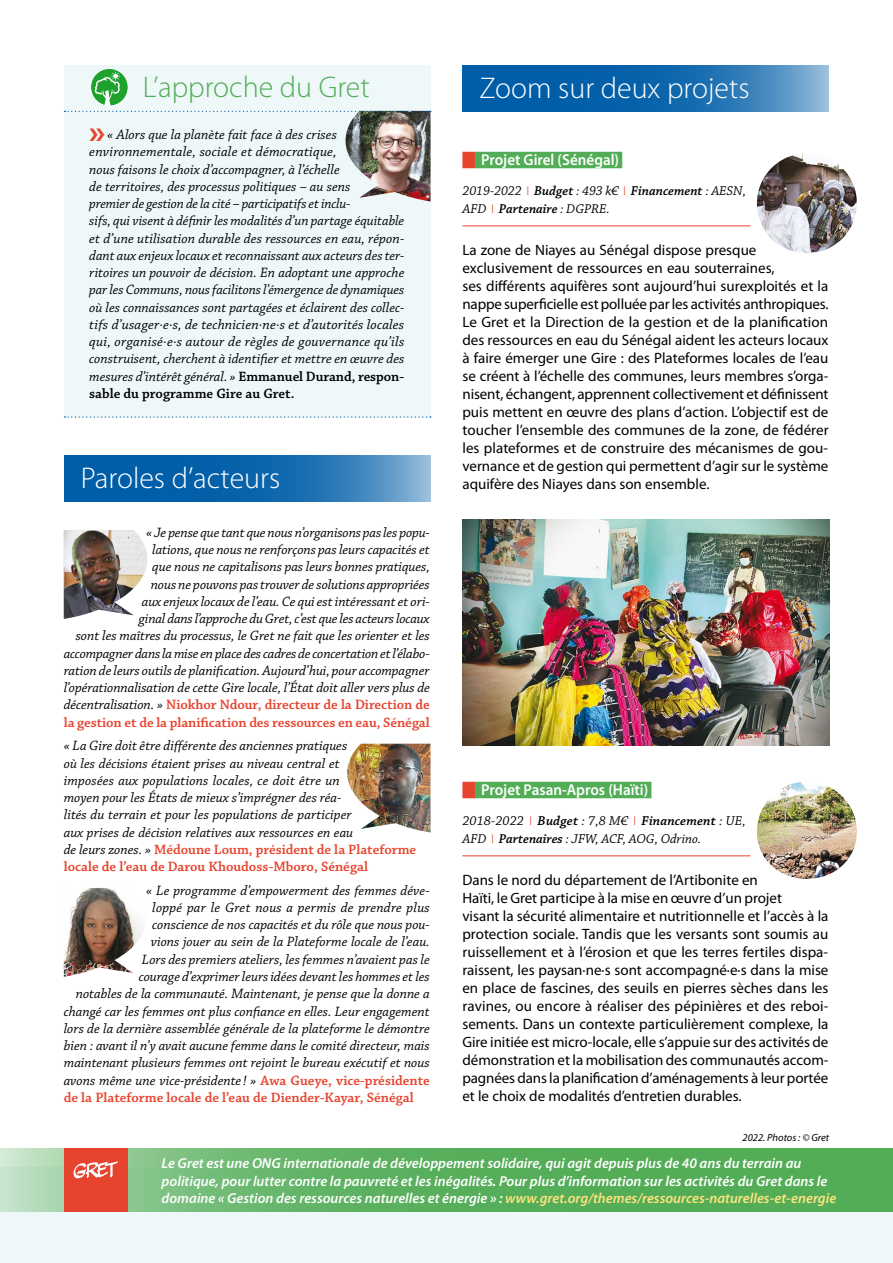
<style>
.page{position:relative;width:893px;height:1263px;background:#fff}
.page>*{position:absolute;margin:0;border:0;box-sizing:border-box;transform-origin:0 0}
.t1{font:300 30px "Myriad Pro";color:#fff}
.t2{font:300 30px "Myriad Pro";color:#53ad57}
.t3{font:600 15.75px "Myriad Pro";color:#fff;scale:.96 1}
.t4{font:15px/18px "Myriad Pro";color:#000}
.t5{font:italic 600 14.4px/17.2px "Myriad Pro";color:#fff}
.t6{font:italic 14.25px/17.2px "Chaparral Pro";color:#000}
.t7{font:600 14.25px "Chaparral Pro";color:#e6442e}
.t8{font:italic 13.5px/18px "Chaparral Pro";letter-spacing:.005em;color:#000}
.t9{font:italic 10.5px "Myriad Pro";color:#000}
.s1{color:#e6442e}
.s2{font-weight:600;font-style:normal}
.s3{font-weight:600;font-style:normal;color:#e6442e}
.s4{font-weight:600}
.s5{color:#ffe37d}
</style>
<div class="page">
<svg style="left:462px;top:65px;width:367px;height:46px;fill:#0863aa"></svg>
<div style="left:462px;top:152px;width:13px;height:16px;background:#e6442e"></div>
<div style="left:475px;top:152px;width:147px;height:16px;background:#53ad57"></div>
<hr style="left:462px;top:226px;width:288px;height:1px;background:#e6442e">
<div style="left:0;top:1167px;width:893px;height:96px;background:#eff8f9"></div>
<svg style="left:0;top:1148px;width:893px;height:64px;fill:#56ae5a"></svg>
<div style="left:64px;top:1148px;width:64px;height:64px;background:#e6442e"></div>
<svg style="left:73px;top:1161px;width:45px;height:18px"></svg>
<img style="left:462px;top:520px;width:367px;height:225px">
<div style="left:462px;top:782px;width:13px;height:16px;background:#e6442e"></div>
<div style="left:475px;top:782px;width:176px;height:16px;background:#53ad57"></div>
<hr style="left:462px;top:855px;width:288px;height:1px;background:#e6442e">
<svg style="left:64px;top:455px;width:367px;height:47px;fill:#0863aa"></svg>
<div style="left:64px;top:65px;width:367px;height:353px;background:#eff8f9"></div>
<svg style="left:64px;top:416px;width:367px;height:2px"></svg>
<svg style="left:91px;top:68px;width:37px;height:38px"></svg>
<div style="left:90px;top:68px;width:39px;height:38px;border:1px solid #fff;border-radius:50%"></div>
<img style="left:757px;top:153px;width:100px;height:100px;border-radius:50px">
<img style="left:757px;top:782px;width:100px;height:97px">
<img style="left:64px;top:530px;width:83px;height:89px">
<img style="left:64px;top:888px;width:78px;height:89px">
<img style="left:347px;top:744px;width:84px;height:88px">
<img style="left:345px;top:112px;width:86px;height:90px">
<svg style="left:64px;top:72px;width:367px;height:40px"></svg>
<h1 class="t2" style="left:143px;top:70px;width:228px">L’approche du Gret</h1>
<p class="t6" style="left:89px;top:127px;width:317px"><span class="s1">❯❯</span> « Alors que la planète fait face à des crises environnementale, sociale et démocratique,<br>nous faisons le choix d’accompagner, à l’échelle<br>de territoires, des processus politiques – au sens<br>premier de gestion de la cité – participatifs et inclu-<br>sifs, qui visent à définir les modalités d’un partage équitable et d’une utilisation durable des ressources en eau, répon&shy;dant aux enjeux locaux et reconnaissant aux acteurs des ter&shy;ritoires un pouvoir de décision. En adoptant une approche par les Communs, nous facilitons l’émergence de dynamiques où les connaissances sont partagées et éclairent des collec&shy;tifs d’usager·e·s, de technicien·ne·s et d’autorités locales qui, organisé·e·s autour de règles de gouvernance qu’ils construisent, cherchent à identifier et mettre en œuvre des mesures d’intérêt général. » <span class="s2">Emmanuel Durand, respon&shy;sable du programme Gire au Gret.</span></p>
<h1 class="t1" style="left:81px;top:462px;width:201px">Paroles d’acteurs</h1>
<p class="t6" style="left:64px;top:524px;width:368px;text-align:right">« Je pense que tant que nous n’organisons pas les popu-<br>lations, que nous ne renforçons pas leurs capacités et<br>que nous ne capitalisons pas leurs bonnes pratiques,<br>nous ne pouvons pas trouver de solutions appropriées<br>aux enjeux locaux de l’eau. Ce qui est intéressant et ori-<br>ginal dans l’approche du Gret, c’est que les acteurs locaux<br>sont les maîtres du processus, le Gret ne fait que les orienter et les accompagner dans la mise en place des cadres de concertation et l’élabo&shy;ration de leurs outils de planification. Aujourd’hui, pour accompagner l’opérationnalisation de cette Gire locale, l’État doit aller vers plus de décentralisation. » <span class="s3">Niokhor Ndour, directeur de la Direction de la gestion et de la planification des ressources en eau, Sénégal</span></p>
<p class="t6" style="left:64px;top:738px;width:354px">« La Gire doit être différente des anciennes pratiques<br>où les décisions étaient prises au niveau central et<br>imposées aux populations locales, ce doit être un<br>moyen pour les États de mieux s’imprégner des réa-<br>lités du terrain et pour les populations de participer<br>aux prises de décision relatives aux ressources en eau<br>de leurs zones. » <span class="s3">Médoune Loum, président de la Plateforme locale de l’eau de Darou Khoudoss-Mboro, Sénégal</span></p>
<p class="t6" style="left:146px;top:882px;width:285px">« Le programme d’empowerment des femmes déve-</p>
<p class="t6" style="left:152px;top:899px;width:279px">loppé par le Gret nous a permis de prendre plus</p>
<p class="t6" style="left:152px;top:917px;width:279px">conscience de nos capacités et du rôle que nous pou-</p>
<p class="t6" style="left:151px;top:934px;width:280px">vions jouer au sein de la Plateforme locale de l’eau.</p>
<p class="t6" style="left:142px;top:951px;width:289px">Lors des premiers ateliers, les femmes n’avaient pas le</p>
<p class="t6" style="left:139px;top:968px;width:292px">courage d’exprimer leurs idées devant les hommes et les</p>
<p class="t6" style="left:76px;top:986px;width:356px">notables de la communauté. Maintenant, je pense que la donne a</p>
<p class="t6" style="left:64px;top:1003px;width:368px">changé car les femmes ont plus confiance en elles. Leur engagement</p>
<p class="t6" style="left:64px;top:1020px;width:368px">lors de la dernière assemblée générale de la plateforme le démontre</p>
<p class="t6" style="left:64px;top:1037px;width:368px">bien : avant il n’y avait aucune femme dans le comité directeur, mais</p>
<p class="t6" style="left:64px;top:1055px;width:367px">maintenant plusieurs femmes ont rejoint le bureau exécutif et nous</p>
<p class="t6" style="left:64px;top:1072px;width:368px">avons même une vice-présidente ! » <span class="s3">Awa Gueye, vice-présidente</span></p>
<p class="t7" style="left:64px;top:1089px;width:352px">de la Plateforme locale de l’eau de Diender-Kayar, Sénégal</p>
<h1 class="t1" style="left:479px;top:71px;width:272px">Zoom sur deux projets</h1>
<p class="t3" style="left:481px;top:151px;width:145px">Projet Girel (Sénégal)</p>
<p class="t8" style="left:462px;top:182px;width:285px">2019-2022 <sup>|</sup> <span class="s4">Budget</span> : 493 k€ <sup>|</sup> <span class="s4">Financement</span> : AESN,<br>AFD <sup>|</sup> <span class="s4">Partenaire</span> : DGPRE.</p>
<p class="t4" style="left:462px;top:242px;width:368px">La zone de Niayes au Sénégal dispose presque exclusivement de ressources en eau souterraines,<br>ses différents aquifères sont aujourd’hui surexploités et la nappe superficielle est polluée par les activités anthropiques.<br>Le Gret et la Direction de la gestion et de la planification des ressources en eau du Sénégal aident les acteurs locaux à faire émerger une Gire : des Plateformes locales de l’eau se créent à l’échelle des communes, leurs membres s’orga&shy;nisent, échangent, apprennent collectivement et définissent puis mettent en œuvre des plans d’action. L’objectif est de toucher l’ensemble des communes de la zone, de fédérer les plateformes et de construire des mécanismes de gou&shy;vernance et de gestion qui permettent d’agir sur le système aquifère des Niayes dans son ensemble.</p>
<p class="t3" style="left:481px;top:781px;width:176px">Projet Pasan-Apros (Haïti)</p>
<p class="t8" style="left:462px;top:812px;width:285px">2018-2022 <sup>|</sup> <span class="s4">Budget</span> : 7,8 M€ <sup>|</sup> <span class="s4">Financement</span> : UE,<br>AFD <sup>|</sup> <span class="s4">Partenaires</span> : JFW, ACF, AOG, Odrino.</p>
<p class="t4" style="left:462px;top:871px;width:368px">Dans le nord du département de l’Artibonite en<br>Haïti, le Gret participe à la mise en œuvre d’un projet<br>visant la sécurité alimentaire et nutritionnelle et l’accès à la protection sociale. Tandis que les versants sont soumis au ruissellement et à l’érosion et que les terres fertiles dispa&shy;raissent, les paysan·ne·s sont accompagné·e·s dans la mise en place de fascines, des seuils en pierres sèches dans les ravines, ou encore à réaliser des pépinières et des reboi&shy;sements. Dans un contexte particulièrement complexe, la Gire initiée est micro-locale, elle s’appuie sur des activités de démonstration et la mobilisation des communautés accom&shy;pagnées dans la planification d’aménagements à leur portée et le choix de modalités d’entretien durables.</p>
<p class="t9" style="left:742px;top:1132px;width:88px">2022. Photos : © Gret</p>
<p class="t5" style="left:162px;top:1155px;width:676px">Le Gret est une ONG internationale de développement solidaire, qui agit depuis plus de 40 ans du terrain au politique, pour lutter contre la pauvreté et les inégalités. Pour plus d’information sur les activités du Gret dans le domaine « Gestion des ressources naturelles et énergie » : <span class="s5">www.gret.org/themes/ressources-naturelles-et-energie</span></p>
</div>
